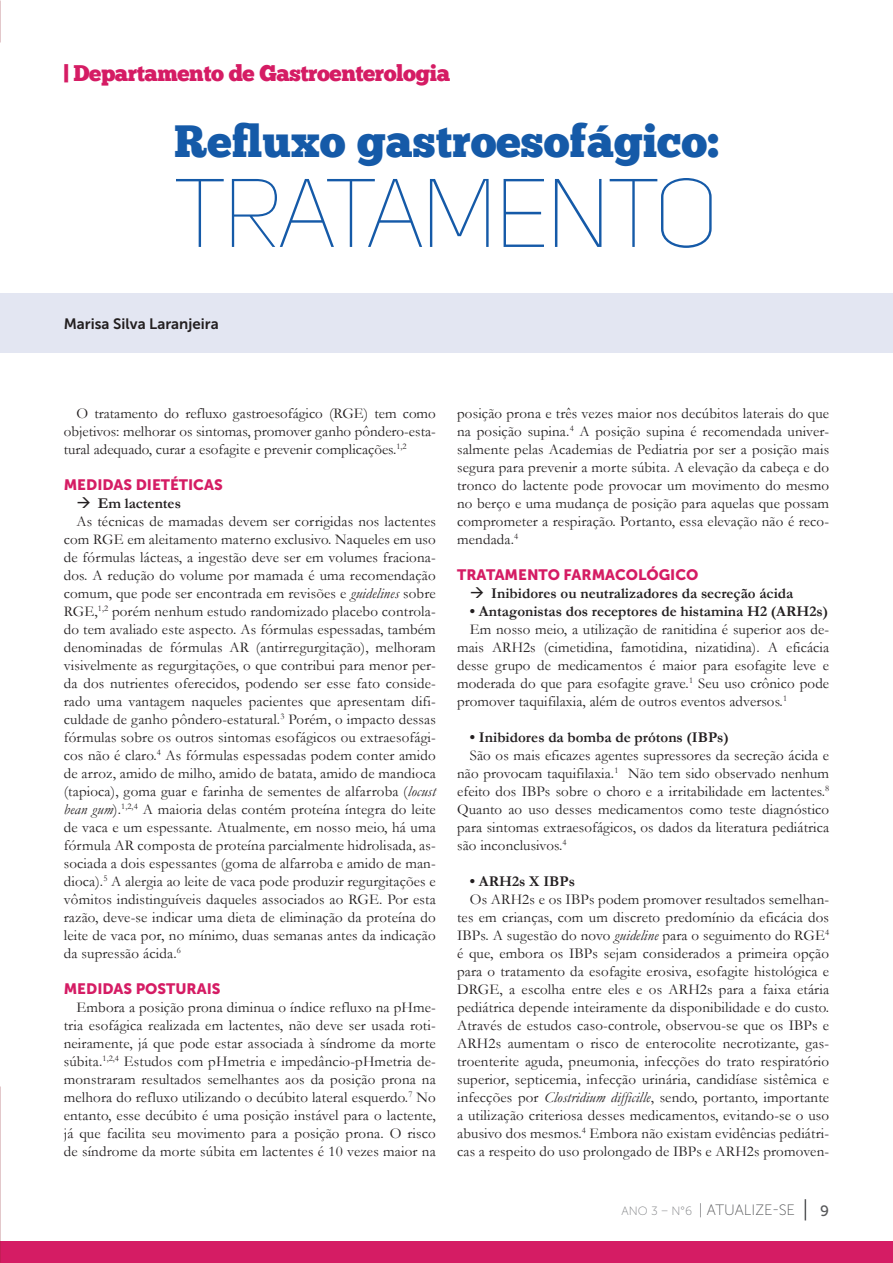
<style>
.page{position:relative;width:893px;height:1263px;background:#fff}
.page>*{position:absolute;margin:0;border:0;box-sizing:border-box;transform-origin:0 0}
.titulo{font:96px "Uni Sans Thin CAPS";letter-spacing:-.03em;color:#155aa8}
.subtitulo{font:45px "Chunk Five Ex";color:#155aa8}
.chapeu{font:22.5px "Chunk Five Ex";letter-spacing:-.02em;color:#d51c64}
.texto{font:15px/18px "Garamond";letter-spacing:.01em;color:#231f20;text-align:justify}
.texto-2{font:700 15px "Garamond";color:#231f20}
.intertitulo{font:15px "Museo Sans 900";color:#d51c64}
.autores{font:15px "Museo Sans 700";color:#231f20}
.t1{font:15px "Museo Sans 100";color:#57585a}
.t2{font:15px "Museo Sans 500";color:#57585a}
.s1{font-style:italic}
.s2{font-size:12px;color:#808285}
</style>
<div class="page">
<svg style="left:805px;top:1199px;width:1px;height:21px"></svg>
<div style="left:0;top:1242px;width:893px;height:21px;background:#d51c64"></div>
<div style="left:0;top:293px;width:893px;height:60px;background:#e3e6f2"></div>
<img style="left:0;top:35px;width:1px;height:1055px">
<p class="chapeu" style="left:64px;top:56px;width:388px">| Departamento de Gastroenterologia</p>
<p class="subtitulo" style="left:174px;top:108px;width:546px">Refluxo gastroesofágico:</p>
<p class="titulo" style="left:174px;top:158px;width:547px">TRATAMENTO</p>
<p class="autores" style="left:64px;top:315px;width:156px">Marisa Silva Laranjeira</p>
<p class="texto" style="left:64px;top:404px;width:374px;text-indent:13px">O tratamento do refluxo gastroesofágico (RGE) tem como objetivos: melhorar os sintomas, promover ganho pôndero-esta&shy;tural adequado, curar a esofagite e prevenir complicações.<sup>1,2</sup></p>
<p class="intertitulo" style="left:64px;top:476px;width:160px">MEDIDAS DIETÉTICAS</p>
<p class="texto-2" style="left:98px;top:493px;width:85px">Em lactentes</p>
<p class="texto" style="left:64px;top:512px;width:374px;text-indent:13px">As técnicas de mamadas devem ser corrigidas nos lactentes com RGE em aleitamento materno exclusivo. Naqueles em uso de fórmulas lácteas, a ingestão deve ser em volumes fraciona&shy;dos. A redução do volume por mamada é uma recomendação comum, que pode ser encontrada em revisões e <span class="s1">guidelines</span> sobre RGE,<sup>1,2</sup> porém nenhum estudo randomizado placebo controla&shy;do tem avaliado este aspecto. As fórmulas espessadas, também denominadas de fórmulas AR (antirregurgitação), melhoram visivelmente as regurgitações, o que contribui para menor per&shy;da dos nutrientes oferecidos, podendo ser esse fato conside&shy;rado uma vantagem naqueles pacientes que apresentam difi&shy;culdade de ganho pôndero-estatural.<sup>3</sup> Porém, o impacto dessas fórmulas sobre os outros sintomas esofágicos ou extraesofági&shy;cos não é claro.<sup>4</sup> As fórmulas espessadas podem conter amido de arroz, amido de milho, amido de batata, amido de mandioca (tapioca), goma guar e farinha de sementes de alfarroba (<span class="s1">locust bean gum</span>).<sup>1,2,4</sup> A maioria delas contém proteína íntegra do leite de vaca e um espessante. Atualmente, em nosso meio, há uma fórmula AR composta de proteína parcialmente hidrolisada, as&shy;sociada a dois espessantes (goma de alfarroba e amido de man&shy;dioca).<sup>5</sup> A alergia ao leite de vaca pode produzir regurgitações e vômitos indistinguíveis daqueles associados ao RGE. Por esta razão, deve-se indicar uma dieta de eliminação da proteína do leite de vaca por, no mínimo, duas semanas antes da indicação da supressão ácida.<sup>6</sup></p>
<p class="intertitulo" style="left:64px;top:980px;width:158px">MEDIDAS POSTURAIS</p>
<p class="texto" style="left:64px;top:998px;width:374px;text-indent:13px">Embora a posição prona diminua o índice refluxo na pHme&shy;tria esofágica realizada em lactentes, não deve ser usada roti&shy;neiramente, já que pode estar associada à síndrome da morte súbita.<sup>1,2,4</sup> Estudos com pHmetria e impedâncio-pHmetria de&shy;monstraram resultados semelhantes aos da posição prona na melhora do refluxo utilizando o decúbito lateral esquerdo.<sup>7</sup> No entanto, esse decúbito é uma posição instável para o lactente, já que facilita seu movimento para a posição prona. O risco de síndrome da morte súbita em lactentes é 10 vezes maior na</p>
<p class="texto" style="left:457px;top:404px;width:374px">posição prona e três vezes maior nos decúbitos laterais do que na posição supina.<sup>4</sup> A posição supina é recomendada univer&shy;salmente pelas Academias de Pediatria por ser a posição mais segura para prevenir a morte súbita. A elevação da cabeça e do tronco do lactente pode provocar um movimento do mesmo no berço e uma mudança de posição para aquelas que possam comprometer a respiração. Portanto, essa elevação não é reco&shy;mendada.<sup>4</sup></p>
<p class="intertitulo" style="left:457px;top:566px;width:243px">TRATAMENTO FARMACOLÓGICO</p>
<p class="texto-2" style="left:491px;top:583px;width:304px">Inibidores ou neutralizadores da secreção ácida</p>
<p class="texto-2" style="left:470px;top:601px;width:360px">• Antagonistas dos receptores de histamina H2 (ARH2s)</p>
<p class="texto" style="left:457px;top:620px;width:374px;text-indent:13px">Em nosso meio, a utilização de ranitidina é superior aos de&shy;mais ARH2s (cimetidina, famotidina, nizatidina). A eficácia desse grupo de medicamentos é maior para esofagite leve e moderada do que para esofagite grave.<sup>1</sup> Seu uso crônico pode promover taquifilaxia, além de outros eventos adversos.<sup>1</sup></p>
<p class="texto-2" style="left:470px;top:727px;width:260px">• Inibidores da bomba de prótons (IBPs)</p>
<p class="texto" style="left:457px;top:746px;width:374px;text-indent:13px">São os mais eficazes agentes supressores da secreção ácida e não provocam taquifilaxia.<sup>1</sup> Não tem sido observado nenhum efeito dos IBPs sobre o choro e a irritabilidade em lactentes.<sup>8<br></sup>Quanto ao uso desses medicamentos como teste diagnóstico para sintomas extraesofágicos, os dados da literatura pediátrica são inconclusivos.<sup>4</sup></p>
<p class="texto-2" style="left:470px;top:871px;width:107px">• ARH2s X IBPs</p>
<p class="texto" style="left:457px;top:890px;width:374px;text-indent:13px">Os ARH2s e os IBPs podem promover resultados semelhan&shy;tes em crianças, com um discreto predomínio da eficácia dos IBPs. A sugestão do novo <span class="s1">guideline</span> para o seguimento do RGE<sup>4 </sup>é que, embora os IBPs sejam considerados a primeira opção para o tratamento da esofagite erosiva, esofagite histológica e DRGE, a escolha entre eles e os ARH2s para a faixa etária pediátrica depende inteiramente da disponibilidade e do custo.<br>Através de estudos caso-controle, observou-se que os IBPs e ARH2s aumentam o risco de enterocolite necrotizante, gas&shy;troenterite aguda, pneumonia, infecções do trato respiratório superior, septicemia, infecção urinária, candidíase sistêmica e infecções por <span class="s1">Clostridium difficille</span>, sendo, portanto, importante a utilização criteriosa desses medicamentos, evitando-se o uso abusivo dos mesmos.<sup>4</sup> Embora não existam evidências pediátri&shy;cas a respeito do uso prolongado de IBPs e ARH2s promoven-</p>
<p class="t1" style="left:622px;top:1202px;width:175px"><span class="s2">ANO 3 – N°6</span> | ATUALIZE-SE</p>
<p class="t2" style="left:820px;top:1202px;width:10px">9</p>
</div>
